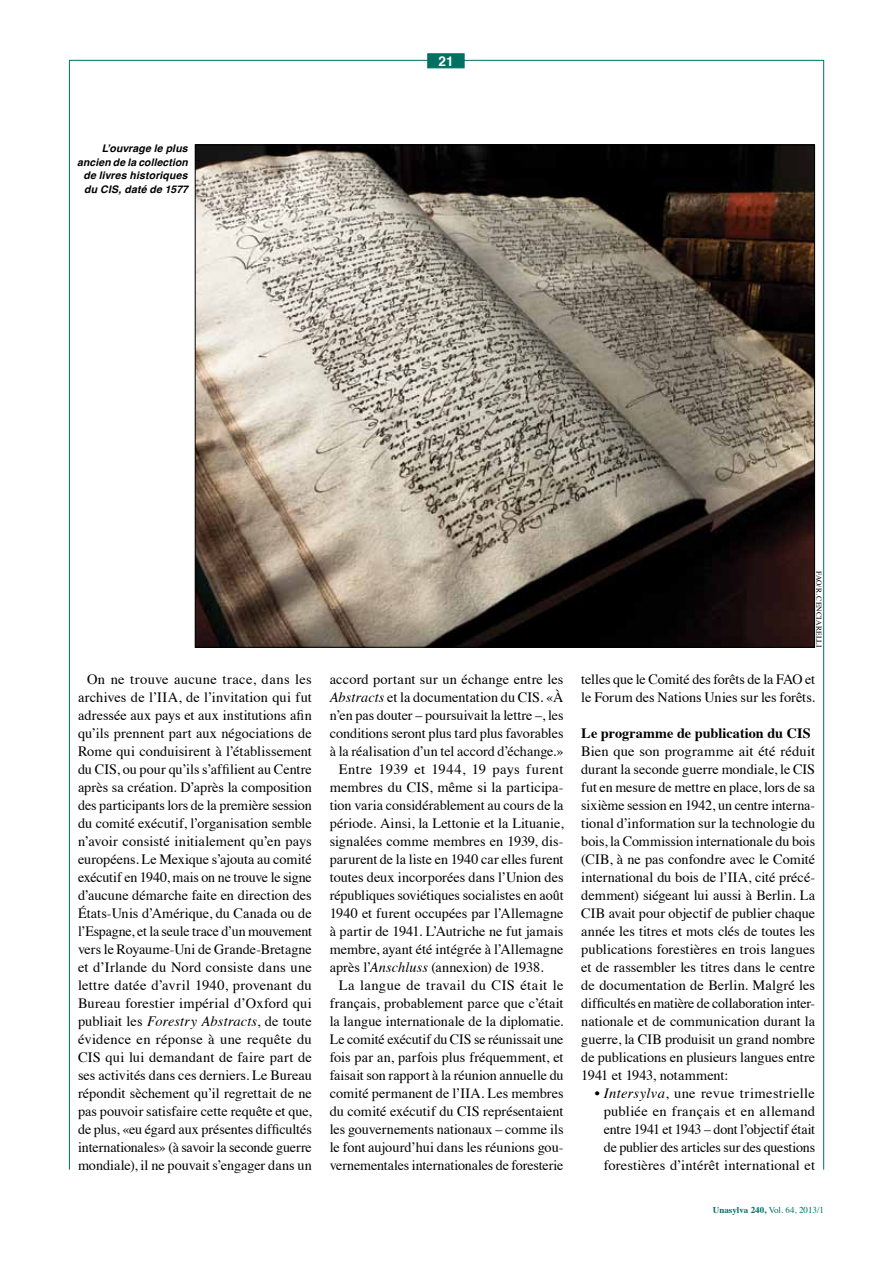
<style>
.page{position:relative;width:893px;height:1263px;background:#fff}
.page>*{position:absolute;margin:0;border:0;box-sizing:border-box;transform-origin:0 0}
.t1{font:14.25px/18px "Times";color:#000;text-align:justify}
.t2{font:14.25px "Times";letter-spacing:.025em;color:#000}
.t3{font:700 14.25px "Times";color:#000}
.t4{font:700 13.5px "Helvetica";color:#fff}
.t5{font:italic 700 10.5px/13.5px "Helvetica";letter-spacing:.015em;color:#000;text-align:right}
.t6{font:9px "Times";color:#007161}
.t7{font:7.5px "Times";letter-spacing:.025em;color:#000}
.s1{font-style:italic}
.s2{font-weight:700}
</style>
<div class="page">
<div style="left:428px;top:54px;width:36px;height:14px;background:#007161;border:1px solid #007161"></div>
<img style="left:197px;top:147px;width:616px;height:499px">
<p class="t5" style="left:77px;top:142px;width:112px">L’ouvrage le plus ancien de la collection de livres historiques du CIS, daté de 1577</p>
<p class="t4" style="left:439px;top:50px;width:17px">21</p>
<p class="t1" style="left:78px;top:669px;width:235px;text-indent:9px">On ne trouve aucune trace, dans les archives de l’IIA, de l’invitation qui fut adressée aux pays et aux institutions afin qu’ils prennent part aux négociations de Rome qui conduisirent à l’établissement du CIS, ou pour qu’ils s’affilient au Centre après sa création. D’après la composition des participants lors de la première session du comité exécutif, l’organisation semble n’avoir consisté initialement qu’en pays européens. Le Mexique s’ajouta au comité exécutif en 1940, mais on ne trouve le signe d’aucune démarche faite en direction des États-Unis d’Amérique, du Canada ou de l’Espagne, et la seule trace d’un mouvement vers le Royaume-Uni de Grande-Bretagne et d’Irlande du Nord consiste dans une lettre datée d’avril 1940, provenant du Bureau forestier impérial d’Oxford qui publiait les <span class="s1">Forestry Abstracts</span>, de toute évidence en réponse à une requête du CIS qui lui demandant de faire part de ses activités dans ces derniers. Le Bureau répondit sèchement qu’il regrettait de ne pas pouvoir satisfaire cette requête et que, de plus, «eu égard aux présentes difficultés internationales» (à savoir la seconde guerre mondiale), il ne pouvait s’engager dans un</p>
<p class="t1" style="left:330px;top:669px;width:235px">accord portant sur un échange entre les</p>
<p class="t1" style="left:330px;top:687px;width:235px"><span class="s1">Abstracts</span> et la documentation du CIS. «À</p>
<p class="t1" style="left:330px;top:705px;width:235px">n’en pas douter – poursuivait la lettre –, les</p>
<p class="t1" style="left:330px;top:723px;width:235px">conditions seront plus tard plus favorables</p>
<p class="t1" style="left:330px;top:741px;width:235px">à la réalisation d’un tel accord d’échange.»</p>
<p class="t2" style="left:339px;top:755px;width:226px">Entre 1939 et 1944, 19 pays furent</p>
<p class="t1" style="left:330px;top:777px;width:235px">membres du CIS, même si la participa-</p>
<p class="t1" style="left:330px;top:795px;width:235px">tion varia considérablement au cours de la</p>
<p class="t1" style="left:330px;top:813px;width:235px">période. Ainsi, la Lettonie et la Lituanie,</p>
<p class="t1" style="left:330px;top:831px;width:235px">signalées comme membres en 1939, dis-</p>
<p class="t1" style="left:330px;top:849px;width:235px">parurent de la liste en 1940 car elles furent</p>
<p class="t1" style="left:330px;top:867px;width:235px">toutes deux incorporées dans l’Union des</p>
<p class="t1" style="left:330px;top:885px;width:235px">républiques soviétiques socialistes en août</p>
<p class="t1" style="left:330px;top:903px;width:235px">1940 et furent occupées par l’Allemagne</p>
<p class="t1" style="left:330px;top:921px;width:235px">à partir de 1941. L’Autriche ne fut jamais</p>
<p class="t1" style="left:330px;top:939px;width:235px">membre, ayant été intégrée à l’Allemagne</p>
<p class="t1" style="left:330px;top:957px;width:215px">après l’<span class="s1">Anschluss</span> (annexion) de 1938.</p>
<p class="t2" style="left:339px;top:971px;width:226px">La langue de travail du CIS était le</p>
<p class="t1" style="left:330px;top:993px;width:235px">français, probablement parce que c’était</p>
<p class="t1" style="left:330px;top:1011px;width:235px">la langue internationale de la diplomatie.</p>
<p class="t1" style="left:330px;top:1029px;width:235px">Le comité exécutif du CIS se réunissait une</p>
<p class="t1" style="left:330px;top:1047px;width:235px">fois par an, parfois plus fréquemment, et</p>
<p class="t1" style="left:330px;top:1065px;width:235px">faisait son rapport à la réunion annuelle du</p>
<p class="t1" style="left:330px;top:1083px;width:235px">comité permanent de l’IIA. Les membres</p>
<p class="t1" style="left:330px;top:1101px;width:235px">du comité exécutif du CIS représentaient</p>
<p class="t1" style="left:330px;top:1119px;width:235px">les gouvernements nationaux – comme ils</p>
<p class="t1" style="left:330px;top:1137px;width:235px">le font aujourd’hui dans les réunions gou-</p>
<p class="t1" style="left:330px;top:1155px;width:235px">vernementales internationales de foresterie</p>
<p class="t7" style="left:826px;top:571px;width:78px;rotate:90deg">FAO/R. CENCIARELLI</p>
<p class="t1" style="left:581px;top:669px;width:235px">telles que le Comité des forêts de la FAO et le Forum des Nations Unies sur les forêts.</p>
<p class="t3" style="left:581px;top:719px;width:231px">Le programme de publication du CIS</p>
<p class="t1" style="left:581px;top:741px;width:235px">Bien que son programme ait été réduit durant la seconde guerre mondiale, le CIS fut en mesure de mettre en place, lors de sa sixième session en 1942, un centre interna&shy;tional d’information sur la technologie du bois, la Commission internationale du bois (CIB, à ne pas confondre avec le Comité international du bois de l’IIA, cité précé&shy;demment) siégeant lui aussi à Berlin. La CIB avait pour objectif de publier chaque année les titres et mots clés de toutes les publications forestières en trois langues et de rassembler les titres dans le centre de documentation de Berlin. Malgré les difficultés en matière de collaboration inter&shy;nationale et de communication durant la guerre, la CIB produisit un grand nombre de publications en plusieurs langues entre 1941 et 1943, notamment:</p>
<p class="t1" style="left:604px;top:1083px;width:213px;text-indent:-9px">• <span class="s1">Intersylva</span>, une revue trimestrielle publiée en français et en allemand entre 1941 et 1943 – dont l’objectif était de publier des articles sur des questions forestières d’intérêt international et</p>
<p class="t6" style="left:713px;top:1201px;width:113px"><span class="s2">Unasylva 240,</span> Vol. 64, 2013/1</p>
</div>
